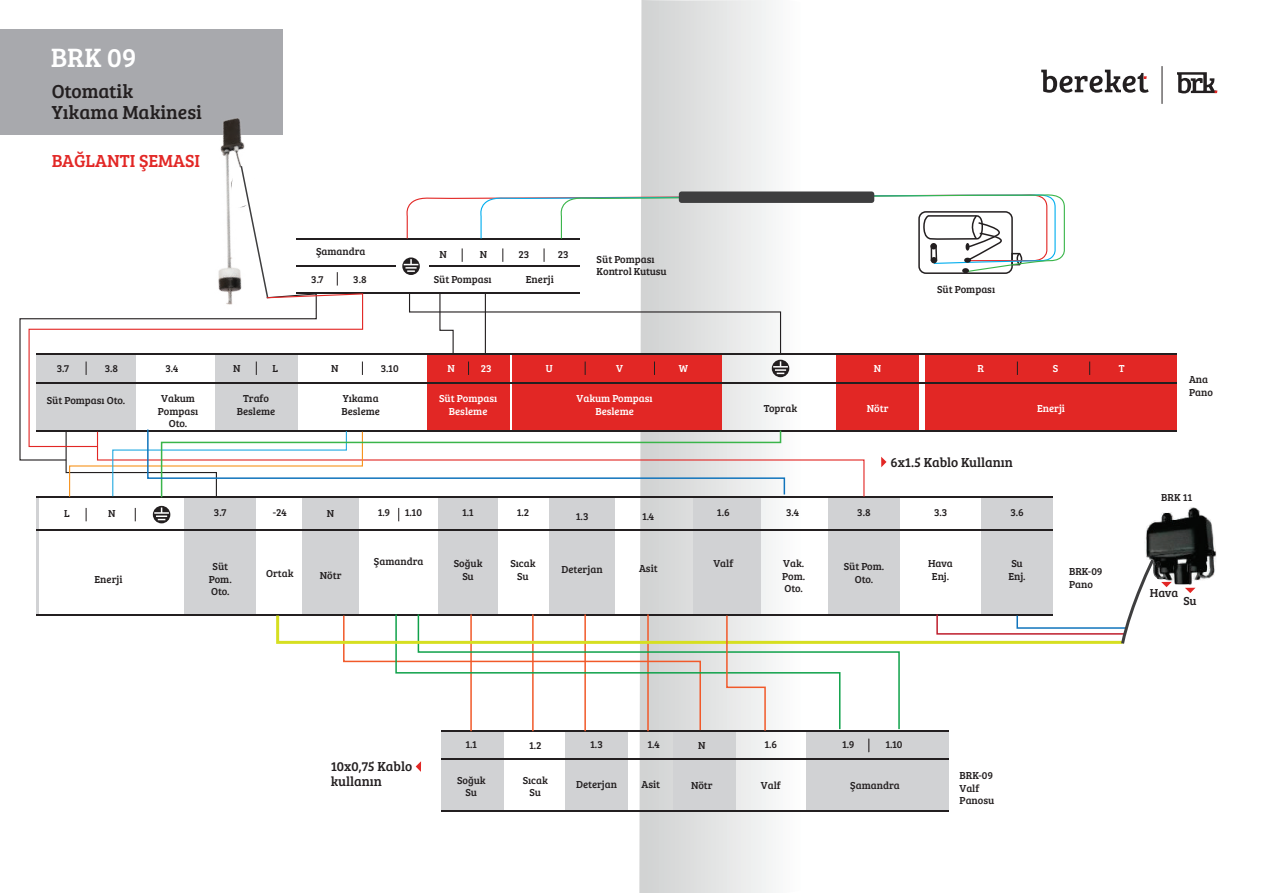
<style>
.page{position:relative;width:1263px;height:893px;background:#fff}
.page>*{position:absolute;margin:0;border:0;box-sizing:border-box;transform-origin:0 0}
.t1{font:27.45px "Bree Serif";color:#fff}
.t2{font:19.5px/21px "Bree Serif";color:#231f20}
.t3{font:18px "Bree Serif";color:#e22725}
.t4{font:13.5px/15px "Bree Serif";color:#231f20}
.t5{font:12px "Bree Serif";letter-spacing:-.01em;color:#231f20}
.t6{font:10.5px/12.6px "Bree Serif";color:#231f20;text-align:center}
.t7{font:10.5px/12.6px "Bree Serif";color:#fff;text-align:center}
</style>
<div class="page">
<div style="left:806px;top:730px;width:143px;height:81px;background:#d1d2d4"></div>
<svg style="left:869px;top:739px;width:1px;height:13px"></svg>
<svg style="left:639px;top:0;width:183px;height:893px"></svg>
<hr style="left:36px;top:497px;width:3px;height:117px;background:#d1d2d4">
<div style="left:441px;top:730px;width:63px;height:81px;background:#d1d2d4"></div>
<div style="left:565px;top:730px;width:63px;height:81px;background:#d1d2d4"></div>
<div style="left:673px;top:730px;width:63px;height:81px;background:#d1d2d4"></div>
<div style="left:184px;top:498px;width:72px;height:118px;background:#d1d2d4"></div>
<div style="left:302px;top:498px;width:57px;height:118px;background:#d1d2d4"></div>
<div style="left:438px;top:498px;width:60px;height:118px;background:#d1d2d4"></div>
<div style="left:549px;top:498px;width:66px;height:118px;background:#d1d2d4"></div>
<div style="left:828px;top:498px;width:72px;height:118px;background:#d1d2d4"></div>
<div style="left:981px;top:498px;width:72px;height:118px;background:#d1d2d4"></div>
<div style="left:693px;top:498px;width:68px;height:118px;background:#d1d2d4"></div>
<div style="left:427px;top:354px;width:82px;height:77px;background:#e22725"></div>
<div style="left:512px;top:354px;width:210px;height:77px;background:#e22725"></div>
<div style="left:836px;top:354px;width:83px;height:77px;background:#e22725"></div>
<div style="left:0;top:29px;width:283px;height:106px;background:#a8a9ad"></div>
<hr style="left:1162px;top:66px;width:1px;height:38px;background:#231f20">
<svg style="left:1041px;top:70px;width:108px;height:23px"></svg>
<svg style="left:1177px;top:72px;width:40px;height:21px"></svg>
<div style="left:925px;top:354px;width:252px;height:77px;background:#e22725"></div>
<svg style="left:402px;top:257px;width:18px;height:18px"></svg>
<svg style="left:404px;top:262px;width:14px;height:10px"></svg>
<hr style="left:297px;top:265px;width:99px;height:1px;background:#231f20">
<hr style="left:429px;top:265px;width:151px;height:1px;background:#231f20">
<hr style="left:297px;top:293px;width:283px;height:1px;background:#231f20">
<hr style="left:297px;top:239px;width:283px;height:1px;background:#231f20">
<hr style="left:36px;top:431px;width:1141px;height:1px;background:#231f20">
<hr style="left:36px;top:614px;width:1017px;height:2px;background:#231f20">
<hr style="left:441px;top:810px;width:508px;height:1px;background:#231f20">
<hr style="left:441px;top:759px;width:508px;height:1px;background:#231f20">
<hr style="left:36px;top:529px;width:1017px;height:1px;background:#231f20">
<hr style="left:36px;top:497px;width:1017px;height:1px;background:#231f20">
<hr style="left:36px;top:382px;width:1141px;height:1px;background:#231f20">
<hr style="left:36px;top:353px;width:1141px;height:1px;background:#231f20">
<svg style="left:86px;top:508px;width:1px;height:13px"></svg>
<svg style="left:135px;top:508px;width:1px;height:13px"></svg>
<svg style="left:398px;top:508px;width:1px;height:13px"></svg>
<svg style="left:468px;top:362px;width:1px;height:13px"></svg>
<svg style="left:585px;top:362px;width:1px;height:13px"></svg>
<svg style="left:1017px;top:362px;width:1px;height:13px"></svg>
<svg style="left:1089px;top:362px;width:1px;height:13px"></svg>
<svg style="left:654px;top:362px;width:1px;height:13px"></svg>
<svg style="left:772px;top:360px;width:17px;height:17px"></svg>
<svg style="left:773px;top:361px;width:15px;height:13px"></svg>
<svg style="left:153px;top:506px;width:17px;height:17px"></svg>
<svg style="left:154px;top:507px;width:15px;height:13px"></svg>
<svg style="left:408px;top:292px;width:374px;height:61px"></svg>
<hr style="left:485px;top:294px;width:1px;height:59px;background:#231f20">
<svg style="left:403px;top:197px;width:74px;height:65px"></svg>
<svg style="left:679px;top:191px;width:195px;height:12px"></svg>
<svg style="left:477px;top:192px;width:588px;height:81px"></svg>
<svg style="left:786px;top:432px;width:79px;height:65px"></svg>
<svg style="left:65px;top:428px;width:721px;height:71px"></svg>
<img style="left:218px;top:118px;width:176px;height:266px">
<svg style="left:230px;top:164px;width:39px;height:129px"></svg>
<svg style="left:19px;top:318px;width:298px;height:143px"></svg>
<svg style="left:28px;top:293px;width:336px;height:155px"></svg>
<img style="left:1144px;top:507px;width:72px;height:78px">
<svg style="left:1185px;top:588px;width:10px;height:5px"></svg>
<svg style="left:276px;top:556px;width:896px;height:176px"></svg>
<svg style="left:881px;top:457px;width:5px;height:10px"></svg>
<svg style="left:416px;top:761px;width:5px;height:11px"></svg>
<h1 class="t1" style="left:51px;top:38px;width:87px">BRK 09</h1>
<h2 class="t2" style="left:52px;top:79px;width:152px">Otomatik<br>Yıkama Makinesi</h2>
<h3 class="t3" style="left:52px;top:148px;width:150px">BAĞLANTI ŞEMASI</h3>
<p class="t6" style="left:316px;top:245px;width:51px">Şamandra</p>
<p class="t6" style="left:311px;top:273px;width:14px">3.7</p>
<p class="t6" style="left:353px;top:273px;width:15px">3.8</p>
<p class="t6" style="left:440px;top:248px;width:9px">N</p>
<p class="t6" style="left:480px;top:248px;width:9px">N</p>
<p class="t6" style="left:518px;top:248px;width:12px">23</p>
<p class="t6" style="left:558px;top:248px;width:12px">23</p>
<p class="t6" style="left:434px;top:273px;width:60px">Süt Pompası</p>
<p class="t6" style="left:526px;top:273px;width:29px">Enerji</p>
<p class="t6" style="left:597px;top:252px;width:72px;text-align:left">Süt Pompası<br>Kontrol Kutusu</p>
<p class="t6" style="left:937px;top:282px;width:60px">Süt Pompası</p>
<p class="t6" style="left:57px;top:362px;width:14px">3.7</p>
<p class="t6" style="left:272px;top:362px;width:7px">L</p>
<p class="t7" style="left:977px;top:362px;width:8px">R</p>
<p class="t7" style="left:1053px;top:362px;width:7px">S</p>
<p class="t7" style="left:1119px;top:362px;width:7px">T</p>
<p class="t6" style="left:105px;top:362px;width:15px">3.8</p>
<p class="t6" style="left:165px;top:362px;width:14px">3.4</p>
<p class="t6" style="left:233px;top:362px;width:9px">N</p>
<p class="t6" style="left:381px;top:362px;width:19px">3.10</p>
<p class="t7" style="left:481px;top:362px;width:12px">23</p>
<p class="t6" style="left:331px;top:362px;width:9px">N</p>
<p class="t7" style="left:447px;top:362px;width:9px">N</p>
<p class="t7" style="left:874px;top:362px;width:9px">N</p>
<p class="t7" style="left:546px;top:362px;width:8px">U</p>
<p class="t7" style="left:616px;top:362px;width:8px">V</p>
<p class="t7" style="left:679px;top:362px;width:11px">W</p>
<p class="t6" style="left:47px;top:393px;width:80px">Süt Pompası Oto.</p>
<p class="t6" style="left:158px;top:392px;width:42px">Vakum<br>Pompası<br>Oto.</p>
<p class="t6" style="left:237px;top:392px;width:40px">Trafo<br>Besleme</p>
<p class="t6" style="left:341px;top:392px;width:40px;text-align:left">Yıkama<br>Besleme</p>
<p class="t7" style="left:577px;top:392px;width:78px">Vakum Pompası<br>Besleme</p>
<p class="t6" style="left:764px;top:401px;width:35px">Toprak</p>
<p class="t7" style="left:439px;top:392px;width:60px">Süt Pompası<br>Besleme</p>
<p class="t7" style="left:867px;top:401px;width:23px">Nötr</p>
<p class="t7" style="left:1037px;top:402px;width:29px">Enerji</p>
<p class="t4" style="left:890px;top:454px;width:124px">6x1.5 Kablo Kullanın</p>
<p class="t6" style="left:64px;top:506px;width:7px">L</p>
<p class="t6" style="left:108px;top:506px;width:9px">N</p>
<p class="t6" style="left:273px;top:506px;width:15px">-24</p>
<p class="t6" style="left:214px;top:506px;width:14px">3.7</p>
<p class="t6" style="left:378px;top:506px;width:14px">1.9</p>
<p class="t6" style="left:405px;top:506px;width:19px">1.10</p>
<p class="t6" style="left:462px;top:506px;width:13px">1.1</p>
<p class="t6" style="left:327px;top:506px;width:9px">N</p>
<p class="t6" style="left:517px;top:506px;width:14px">1.2</p>
<p class="t6" style="left:576px;top:509px;width:14px">1.3</p>
<p class="t6" style="left:642px;top:509px;width:14px">1.4</p>
<p class="t6" style="left:717px;top:506px;width:14px">1.6</p>
<p class="t6" style="left:786px;top:506px;width:14px">3.4</p>
<p class="t6" style="left:857px;top:506px;width:15px">3.8</p>
<p class="t6" style="left:934px;top:506px;width:15px">3.3</p>
<p class="t6" style="left:1010px;top:506px;width:15px">3.6</p>
<p class="t6" style="left:95px;top:572px;width:29px">Enerji</p>
<p class="t6" style="left:209px;top:560px;width:24px">Süt<br>Pom.<br>Oto.</p>
<p class="t6" style="left:266px;top:567px;width:29px">Ortak</p>
<p class="t6" style="left:320px;top:568px;width:23px">Nötr</p>
<p class="t6" style="left:374px;top:554px;width:51px">Şamandra</p>
<p class="t6" style="left:713px;top:556px;width:21px">Valf</p>
<p class="t6" style="left:454px;top:556px;width:30px">Soğuk<br>Su</p>
<p class="t6" style="left:510px;top:556px;width:27px">Sıcak<br>Su</p>
<p class="t6" style="left:639px;top:562px;width:20px">Asit</p>
<p class="t6" style="left:561px;top:562px;width:43px">Deterjan</p>
<p class="t6" style="left:782px;top:556px;width:24px;text-align:justify">Vak.<br>Pom.<br>Oto.</p>
<p class="t6" style="left:844px;top:559px;width:42px">Süt Pom.<br>Oto.</p>
<p class="t6" style="left:928px;top:556px;width:26px">Hava<br>Enj.</p>
<p class="t6" style="left:1008px;top:556px;width:19px;text-align:left">Su<br>Enj.</p>
<p class="t6" style="left:1069px;top:565px;width:35px;text-align:left">BRK-09<br>Pano</p>
<p class="t6" style="left:1189px;top:373px;width:25px;text-align:left">Ana<br>Pano</p>
<p class="t6" style="left:1161px;top:491px;width:33px">BRK 11</p>
<p class="t5" style="left:1150px;top:584px;width:30px">Hava</p>
<p class="t5" style="left:1183px;top:592px;width:15px">Su</p>
<p class="t4" style="left:331px;top:758px;width:83px">10x0,75 Kablo kullanın</p>
<p class="t6" style="left:465px;top:737px;width:13px">1.1</p>
<p class="t6" style="left:529px;top:739px;width:14px">1.2</p>
<p class="t6" style="left:590px;top:737px;width:14px">1.3</p>
<p class="t6" style="left:647px;top:737px;width:14px">1.4</p>
<p class="t6" style="left:698px;top:739px;width:9px">N</p>
<p class="t6" style="left:457px;top:773px;width:30px">Soğuk<br>Su</p>
<p class="t6" style="left:523px;top:773px;width:27px">Sıcak<br>Su</p>
<p class="t6" style="left:576px;top:777px;width:43px">Deterjan</p>
<p class="t6" style="left:641px;top:777px;width:20px">Asit</p>
<p class="t6" style="left:691px;top:779px;width:23px">Nötr</p>
<p class="t6" style="left:764px;top:737px;width:14px">1.6</p>
<p class="t6" style="left:761px;top:779px;width:21px">Valf</p>
<p class="t6" style="left:842px;top:737px;width:14px">1.9</p>
<p class="t6" style="left:885px;top:737px;width:19px">1.10</p>
<p class="t6" style="left:850px;top:779px;width:51px">Şamandra</p>
<p class="t6" style="left:959px;top:768px;width:36px;text-align:left">BRK-09<br>Valf<br>Panosu</p>
</div>
